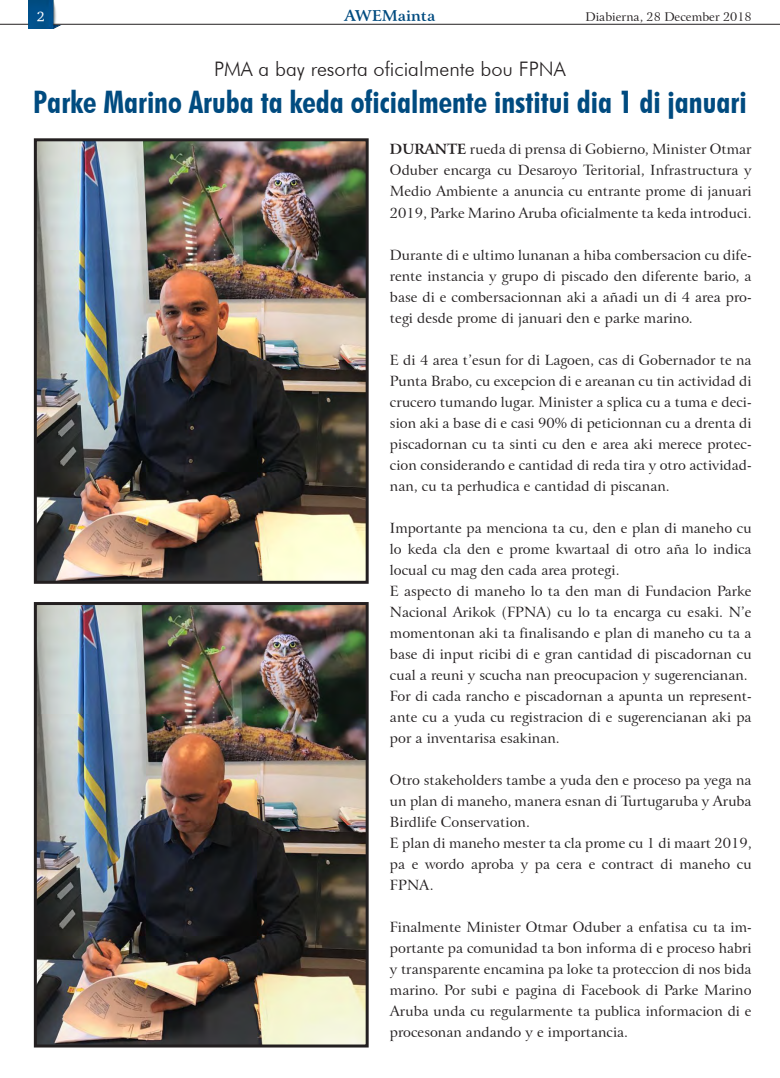
<style>
.page{position:relative;width:780px;height:1078px;background:#fff}
.page>*{position:absolute;margin:0;border:0;box-sizing:border-box;transform-origin:0 0}
.No_Spacing{font:700 condensed 31px "Futura BT";color:#004b80}
.No_Spacing-2{font:300 20px "Futura BT";color:#231f20}
.t1{font:700 15px "Arrus BT";color:#004b80}
.Body_Text_14{font:14px/21px "Arrus BT";color:#231f20;text-align:justify}
.t2{font:14px "Charter ITCTT";color:#fff}
.t3{font:12px "Arrus BT";color:#231f20}
.s1{font-weight:700}
</style>
<div class="page">
<img style="left:28px;top:0;width:33px;height:28px">
<svg style="left:0;top:24px;width:28px;height:1px"></svg>
<hr style="left:53px;top:24px;width:727px;height:1px;background:#231f20">
<img style="left:38px;top:142px;width:326px;height:437px">
<div style="left:34px;top:138px;width:334px;height:445px;border:3px solid #231f20"></div>
<img style="left:38px;top:606px;width:326px;height:437px">
<div style="left:34px;top:602px;width:334px;height:445px;border:3px solid #231f20"></div>
<p class="t2" style="left:37px;top:7px;width:9px">2</p>
<p class="t1" style="left:344px;top:7px;width:92px">AWEMainta</p>
<p class="t3" style="left:585px;top:9px;width:168px">Diabierna, 28 December 2018</p>
<p class="No_Spacing-2" style="left:214px;top:56px;width:353px">PMA a bay resorta oficialmente bou FPNA</p>
<p class="No_Spacing" style="left:33px;top:83px;width:715px">Parke Marino Aruba ta keda oficialmente institui dia 1 di januari</p>
<p class="Body_Text_14" style="left:390px;top:139px;width:363px"><span class="s1">DURANTE</span> rueda di prensa di Gobierno, Minister Otmar Oduber encarga cu Desaroyo Teritorial, Infrastructura y Medio Ambiente a anuncia cu entrante prome di januari 2019, Parke Marino Aruba oficialmente ta keda introduci.</p>
<p class="Body_Text_14" style="left:390px;top:244px;width:363px">Durante di e ultimo lunanan a hiba combersacion cu dife&shy;rente instancia y grupo di piscado den diferente bario, a base di e combersacionnan aki a añadi un di 4 area pro&shy;tegi desde prome di januari den e parke marino.</p>
<p class="Body_Text_14" style="left:390px;top:349px;width:363px">E di 4 area t’esun for di Lagoen, cas di Gobernador te na Punta Brabo, cu excepcion di e areanan cu tin actividad di crucero tumando lugar. Minister a splica cu a tuma e deci&shy;sion aki a base di e casi 90% di peticionnan cu a drenta di piscadornan cu ta sinti cu den e area aki merece protec&shy;cion considerando e cantidad di reda tira y otro actividad&shy;nan, cu ta perhudica e cantidad di piscanan.</p>
<p class="Body_Text_14" style="left:390px;top:517px;width:363px">Importante pa menciona ta cu, den e plan di maneho cu lo keda cla den e prome kwartaal di otro aña lo indica locual cu mag den cada area protegi.</p>
<p class="Body_Text_14" style="left:390px;top:580px;width:363px">E aspecto di maneho lo ta den man di Fundacion Parke Nacional Arikok (FPNA) cu lo ta encarga cu esaki. N’e momentonan aki ta finalisando e plan di maneho cu ta a base di input ricibi di e gran cantidad di piscadornan cu cual a reuni y scucha nan preocupacion y sugerencianan.</p>
<p class="Body_Text_14" style="left:390px;top:685px;width:363px">For di cada rancho e piscadornan a apunta un represent&shy;ante cu a yuda cu registracion di e sugerencianan aki pa por a inventarisa esakinan.</p>
<p class="Body_Text_14" style="left:390px;top:769px;width:363px">Otro stakeholders tambe a yuda den e proceso pa yega na un plan di maneho, manera esnan di Turtugaruba y Aruba Birdlife Conservation.</p>
<p class="Body_Text_14" style="left:390px;top:832px;width:363px">E plan di maneho mester ta cla prome cu 1 di maart 2019, pa e wordo aproba y pa cera e contract di maneho cu FPNA.</p>
<p class="Body_Text_14" style="left:390px;top:916px;width:363px">Finalmente Minister Otmar Oduber a enfatisa cu ta im&shy;portante pa comunidad ta bon informa di e proceso habri y transparente encamina pa loke ta proteccion di nos bida marino. Por subi e pagina di Facebook di Parke Marino Aruba unda cu regularmente ta publica informacion di e procesonan andando y e importancia.</p>
</div>
